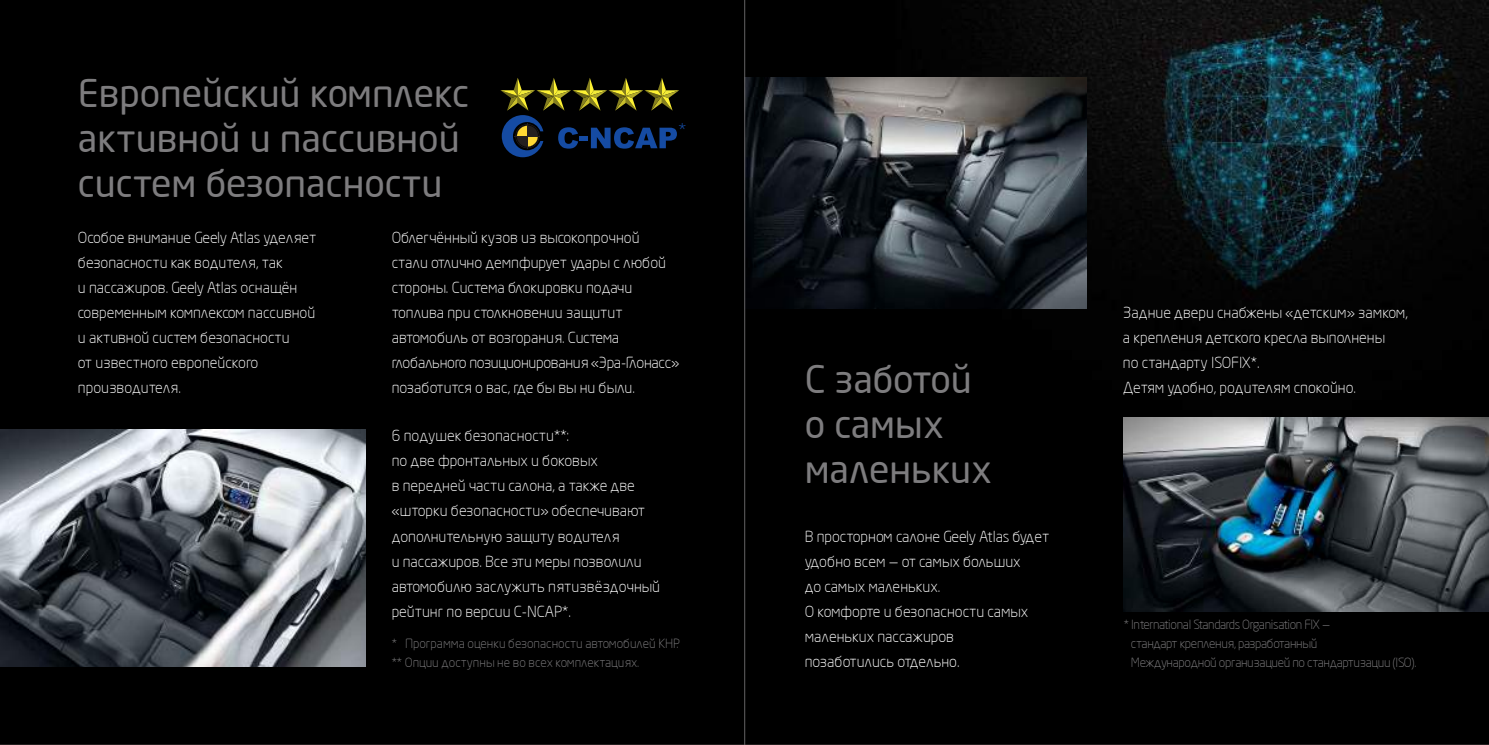
<style>
.page{position:relative;width:1489px;height:745px;background:#fff}
.page>*{position:absolute;margin:0;border:0;box-sizing:border-box;transform-origin:0 0}
.t1{font:37.5px/45px "Neo Sans Cyr";color:#7d7c7e}
.t2{font:300 18.75px "Neo Sans Cyr";color:#154ba3}
.t3{font:300 15px/25px "Neo Sans Cyr";color:#fff}
.t4{font:300 12.5px/18.8px "Neo Sans Cyr";letter-spacing:-.025em;color:#7d7c7e}
.t5{font:300 12.5px/18.8px "Neo Sans Cyr";color:#7d7c7e}
</style>
<div class="page">
<img style="left:0;top:0;width:1488px;height:743px">
<img style="left:745px;top:78px;width:341px;height:230px">
<img style="left:1123px;top:417px;width:365px;height:193px">
<img style="left:0;top:429px;width:365px;height:237px">
<svg style="left:500px;top:78px;width:179px;height:79px;background:#1e241e"></svg>
<hr style="left:744px;top:0;width:1px;height:744px;background:#656365">
<h1 class="t1" style="left:78px;top:70px;width:392px">Европейский комплекс активной и пассивной систем безопасности</h1>
<p class="t3" style="left:392px;top:225px;width:289px">Облегчённый кузов из высокопрочной стали отлично демпфирует удары с любой стороны. Система блокировки подачи топлива при столкновении защитит автомобиль от возгорания. Система глобального позиционирования «Эра-Глонасс» позаботится о вас, где бы вы ни были.</p>
<p class="t3" style="left:392px;top:423px;width:270px">6 подушек безопасности**:<br>по две фронтальных и боковых<br>в передней части салона, а также две «шторки безопасности» обеспечивают дополнительную защиту водителя<br>и пассажиров. Все эти меры позволили автомобилю заслужить пятизвёздочный рейтинг по версии C-NCAP*.</p>
<p class="t2" style="left:678px;top:119px;width:9px">*</p>
<p class="t3" style="left:78px;top:225px;width:240px">Особое внимание Geely Atlas уделяет безопасности как водителя, так<br>и пассажиров. Geely Atlas оснащён современным комплексом пассивной и активной систем безопасности<br>от известного европейского производителя.</p>
<p class="t5" style="left:392px;top:633px;width:290px">* Программа оценки безопасности автомобилей КНР. ** Опции доступны не во всех комплектациях.</p>
<h1 class="t1" style="left:804px;top:356px;width:188px">С заботой о самых маленьких</h1>
<p class="t3" style="left:804px;top:523px;width:246px">В просторном салоне Geely Atlas будет удобно всем — от самых больших<br>до самых маленьких.<br>О комфорте и безопасности самых маленьких пассажиров<br>позаботились отдельно.</p>
<p class="t3" style="left:1122px;top:299px;width:286px">Задние двери снабжены «детским» замком, а крепления детского кресла выполнены<br>по стандарту ISOFIX*.<br>Детям удобно, родителям спокойно.</p>
<p class="t4" style="left:1130px;top:615px;width:287px;text-indent:-7px">* International Standards Organisation FIX —<br>стандарт крепления, разработанный<br>Международной организацией по стандартизации (ISO).</p>
</div>
